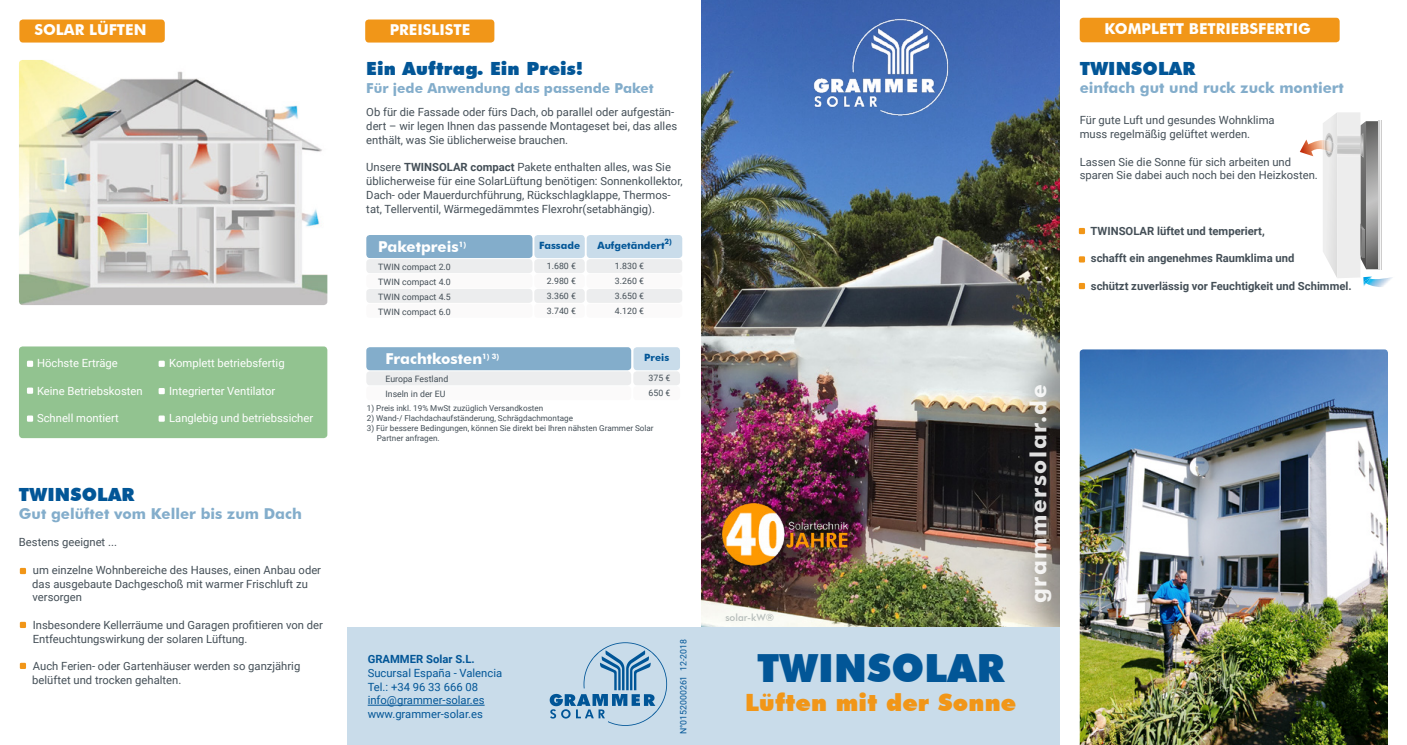
<style>
.page{position:relative;width:1407px;height:745px;background:#fff}
.page>*{position:absolute;margin:0;border:0;box-sizing:border-box;transform-origin:0 0}
.t1{font:900 38.75px "Futura BT";letter-spacing:.01em;color:#025697}
.t2{font:900 23.75px "Futura BT";letter-spacing:.01em;color:#f19618}
.t3{font:700 22.5px "Futura BT";letter-spacing:.07em;color:#fff}
.t4{font:900 18.12px "Futura BT";letter-spacing:.01em;color:#025697}
.t5{font:700 15px "Futura BT";color:#fff}
.t6{font:700 15px "Futura BT";color:#83adcb}
.t7{font:700 13.75px "Futura BT";color:#83adcb}
.t8{font:11.25px/13.8px "Roboto";color:#444f57}
.t9{font:11.25px "Roboto";color:#fff}
.t10{font:700 11.25px "Roboto";color:#444f57}
.t11{font:11.25px/13.8px "Roboto";color:#025697}
.t12{font:700 11.25px "Roboto";color:#025697}
.t13{font:700 10px "Futura BT";color:#025697}
.t14{font:500 10px "Futura BT";color:#b5bcb9}
.t15{font:8.75px/15px "Roboto";color:#444f57;text-align:justify}
.t16{font:8.75px "Roboto";color:#025697}
.t17{font:8.12px/10px "Roboto";color:#444f57}
.t18{font:700 7.5px "Futura BT";color:#025697}
.s1{font-weight:700}
</style>
<div class="page">
<img style="left:702px;top:0;width:357px;height:627px">
<div style="left:365px;top:19px;width:129px;height:23px;background:#f19618;border-radius:4px"></div>
<div style="left:19px;top:346px;width:308px;height:92px;background:#92c390;border-radius:4px"></div>
<img style="left:19px;top:60px;width:308px;height:245px">
<div style="left:347px;top:627px;width:712px;height:117px;background:#c9dcea"></div>
<svg style="left:550px;top:642px;width:117px;height:83px"></svg>
<hr style="left:368px;top:704px;width:117px;height:1px;background:#025697">
<div style="left:366px;top:235px;width:166px;height:23px;background:#83adcb;border-radius:4px"></div>
<div style="left:366px;top:347px;width:265px;height:23px;background:#83adcb;border-radius:4px"></div>
<div style="left:534px;top:235px;width:51px;height:23px;background:#c9dcea;border-radius:4px"></div>
<div style="left:633px;top:347px;width:47px;height:23px;background:#c9dcea;border-radius:4px"></div>
<div style="left:587px;top:235px;width:95px;height:23px;background:#c9dcea;border-radius:4px"></div>
<div style="left:366px;top:259px;width:166px;height:14px;background:#ecedee;border-radius:4px"></div>
<div style="left:366px;top:371px;width:265px;height:14px;background:#ecedee;border-radius:4px"></div>
<div style="left:534px;top:259px;width:51px;height:14px;background:#ecedee;border-radius:4px"></div>
<div style="left:633px;top:371px;width:47px;height:14px;background:#ecedee;border-radius:4px"></div>
<div style="left:586px;top:259px;width:96px;height:14px;background:#ecedee;border-radius:4px"></div>
<div style="left:366px;top:303px;width:166px;height:14px;background:#fbfafa;border-radius:4px"></div>
<div style="left:534px;top:303px;width:51px;height:14px;background:#fbfafa;border-radius:4px"></div>
<div style="left:586px;top:303px;width:96px;height:14px;background:#fbfafa;border-radius:4px"></div>
<div style="left:366px;top:274px;width:166px;height:14px;background:#fbfafa;border-radius:4px"></div>
<div style="left:366px;top:386px;width:265px;height:14px;background:#fbfafa;border-radius:4px"></div>
<div style="left:534px;top:274px;width:51px;height:14px;background:#fbfafa;border-radius:4px"></div>
<div style="left:633px;top:386px;width:47px;height:14px;background:#fbfafa;border-radius:4px"></div>
<div style="left:586px;top:274px;width:96px;height:14px;background:#fbfafa;border-radius:4px"></div>
<div style="left:366px;top:289px;width:166px;height:14px;background:#ecedee;border-radius:4px"></div>
<div style="left:534px;top:289px;width:51px;height:14px;background:#ecedee;border-radius:4px"></div>
<div style="left:586px;top:289px;width:96px;height:14px;background:#ecedee;border-radius:4px"></div>
<div style="left:19px;top:19px;width:146px;height:23px;background:#f19618;border-radius:4px"></div>
<div style="left:1079px;top:18px;width:260px;height:24px;background:#f19618;border-radius:4px"></div>
<img style="left:1373px;top:277px;width:20px;height:10px">
<img style="left:1299px;top:139px;width:23px;height:17px">
<svg style="left:1379px;top:120px;width:1px;height:149px"></svg>
<svg style="left:1322px;top:112px;width:57px;height:174px;background:#d0d1d1"></svg>
<img style="left:1079px;top:349px;width:309px;height:395px">
<svg style="left:1079px;top:228px;width:6px;height:6px"></svg>
<svg style="left:1079px;top:256px;width:6px;height:6px"></svg>
<svg style="left:1079px;top:283px;width:6px;height:6px"></svg>
<svg style="left:27px;top:360px;width:6px;height:6px"></svg>
<svg style="left:159px;top:360px;width:6px;height:6px"></svg>
<svg style="left:159px;top:388px;width:6px;height:6px"></svg>
<svg style="left:159px;top:415px;width:6px;height:6px"></svg>
<svg style="left:27px;top:387px;width:6px;height:6px"></svg>
<svg style="left:27px;top:415px;width:6px;height:6px"></svg>
<svg style="left:20px;top:567px;width:6px;height:6px"></svg>
<svg style="left:20px;top:662px;width:6px;height:6px"></svg>
<svg style="left:20px;top:621px;width:6px;height:6px"></svg>
<img style="left:812px;top:18px;width:137px;height:97px">
<img style="left:723px;top:501px;width:136px;height:66px">
<h3 class="t5" style="left:34px;top:21px;width:114px">SOLAR LÜFTEN</h3>
<h3 class="t5" style="left:1104px;top:20px;width:208px">KOMPLETT BETRIEBSFERTIG</h3>
<h3 class="t5" style="left:390px;top:21px;width:82px">PREISLISTE</h3>
<h3 class="t4" style="left:366px;top:58px;width:218px">Ein Auftrag. Ein Preis!</h3>
<p class="t7" style="left:366px;top:79px;width:289px">Für jede Anwendung das passende Paket</p>
<p class="t8" style="left:366px;top:105px;width:312px">Ob für die Fassade oder fürs Dach, ob parallel oder aufgestän&shy;dert – wir legen Ihnen das passende Montageset bei, das alles enthält, was Sie üblicherweise brauchen.</p>
<p class="t8" style="left:366px;top:160px;width:318px">Unsere <span class="s1">TWINSOLAR compact</span> Pakete enthalten alles, was Sie üblicherweise für eine SolarLüftung benötigen: Sonnenkollektor, Dach- oder Mauerdurchführung, Rückschlagklappe, Thermos&shy;tat, Tellerventil, Wärmegedämmtes Flexrohr(setabhängig).</p>
<h3 class="t4" style="left:1079px;top:57px;width:117px">TWINSOLAR</h3>
<h3 class="t6" style="left:1079px;top:78px;width:266px">einfach gut und ruck zuck montiert</h3>
<p class="t8" style="left:1079px;top:113px;width:196px">Für gute Luft und gesundes Wohnklima muss regelmäßig gelüftet werden.</p>
<p class="t8" style="left:1079px;top:154px;width:240px">Lassen Sie die Sonne für sich arbeiten und sparen Sie dabei auch noch bei den Heizkosten.</p>
<p class="t9" style="left:37px;top:355px;width:82px">Höchste Erträge</p>
<p class="t9" style="left:37px;top:383px;width:107px">Keine Betriebskosten</p>
<p class="t9" style="left:37px;top:410px;width:83px">Schnell montiert</p>
<p class="t9" style="left:169px;top:355px;width:117px">Komplett betriebsfertig</p>
<p class="t9" style="left:169px;top:383px;width:108px">Integrierter Ventilator</p>
<p class="t9" style="left:169px;top:410px;width:146px">Langlebig und betriebssicher</p>
<h3 class="t4" style="left:19px;top:483px;width:117px">TWINSOLAR</h3>
<h3 class="t6" style="left:19px;top:504px;width:284px">Gut gelüftet vom Keller bis zum Dach</h3>
<p class="t8" style="left:19px;top:534px;width:100px">Bestens geeignet ...</p>
<p class="t8" style="left:32px;top:562px;width:290px">um einzelne Wohnbereiche des Hauses, einen Anbau oder das ausgebaute Dachgeschoß mit warmer Frischluft zu versorgen</p>
<p class="t8" style="left:33px;top:617px;width:291px">Insbesondere Kellerräume und Garagen profitieren von der<br>Entfeuchtungswirkung der solaren Lüftung.</p>
<p class="t8" style="left:32px;top:658px;width:270px">Auch Ferien- oder Gartenhäuser werden so ganzjährig belüftet und trocken gehalten.</p>
<h3 class="t5" style="left:378px;top:237px;width:89px">Paketpreis<sup>1)</sup></h3>
<p class="t15" style="left:378px;top:258px;width:74px">TWIN compact 2.0<br>TWIN compact 4.0<br>TWIN compact 4.5<br>TWIN compact 6.0</p>
<h3 class="t5" style="left:385px;top:349px;width:115px">Frachtkosten<sup>1)</sup> <sup>3)</sup></h3>
<p class="t15" style="left:385px;top:370px;width:64px">Europa Festland<br>Inseln in der EU</p>
<p class="t13" style="left:539px;top:239px;width:43px">Fassade</p>
<p class="t15" style="left:547px;top:258px;width:31px">1.680 € 2.980 € 3.360 € 3.740 €</p>
<p class="t13" style="left:597px;top:239px;width:69px">Aufgetändert</p>
<p class="t18" style="left:664px;top:236px;width:9px">2)</p>
<p class="t15" style="left:615px;top:258px;width:31px">1.830 € 3.260 € 3.650 € 4.120 €</p>
<p class="t13" style="left:644px;top:351px;width:26px">Preis</p>
<p class="t15" style="left:649px;top:370px;width:23px">375 €<br>650 €</p>
<p class="t17" style="left:367px;top:403px;width:178px">1) Preis inkl. 19% MwSt zuzüglich Versandkosten</p>
<p class="t17" style="left:367px;top:413px;width:208px">2) Wand-/ Flachdachaufständerung, Schrägdachmontage</p>
<p class="t17" style="left:377px;top:423px;width:278px;text-indent:-10px">3) Für bessere Bedingungen, können Sie direkt bei Ihren nähsten Grammer Solar<br>Partner anfragen.</p>
<p class="t12" style="left:368px;top:650px;width:109px">GRAMMER Solar S.L.</p>
<p class="t11" style="left:368px;top:665px;width:136px">Sucursal España - Valencia<br>Tel.: +34 96 33 666 08 info@grammer-solar.es www.grammer-solar.es</p>
<p class="t16" style="left:677px;top:733px;width:96px;rotate:-90deg">N°0152000261 12-2018</p>
<p class="t14" style="left:725px;top:611px;width:50px">solar-kW®</p>
<h1 class="t1" style="left:757px;top:644px;width:249px">TWINSOLAR</h1>
<h2 class="t2" style="left:745px;top:688px;width:273px">Lüften mit der Sonne</h2>
<h3 class="t3" style="left:1025px;top:603px;width:220px;rotate:-90deg">grammersolar.de</h3>
<p class="t10" style="left:1090px;top:222px;width:176px">TWINSOLAR lüftet und temperiert,</p>
<p class="t10" style="left:1091px;top:250px;width:205px">schafft ein angenehmes Raumklima und</p>
<p class="t10" style="left:1091px;top:277px;width:262px">schützt zuverlässig vor Feuchtigkeit und Schimmel.</p>
</div>
